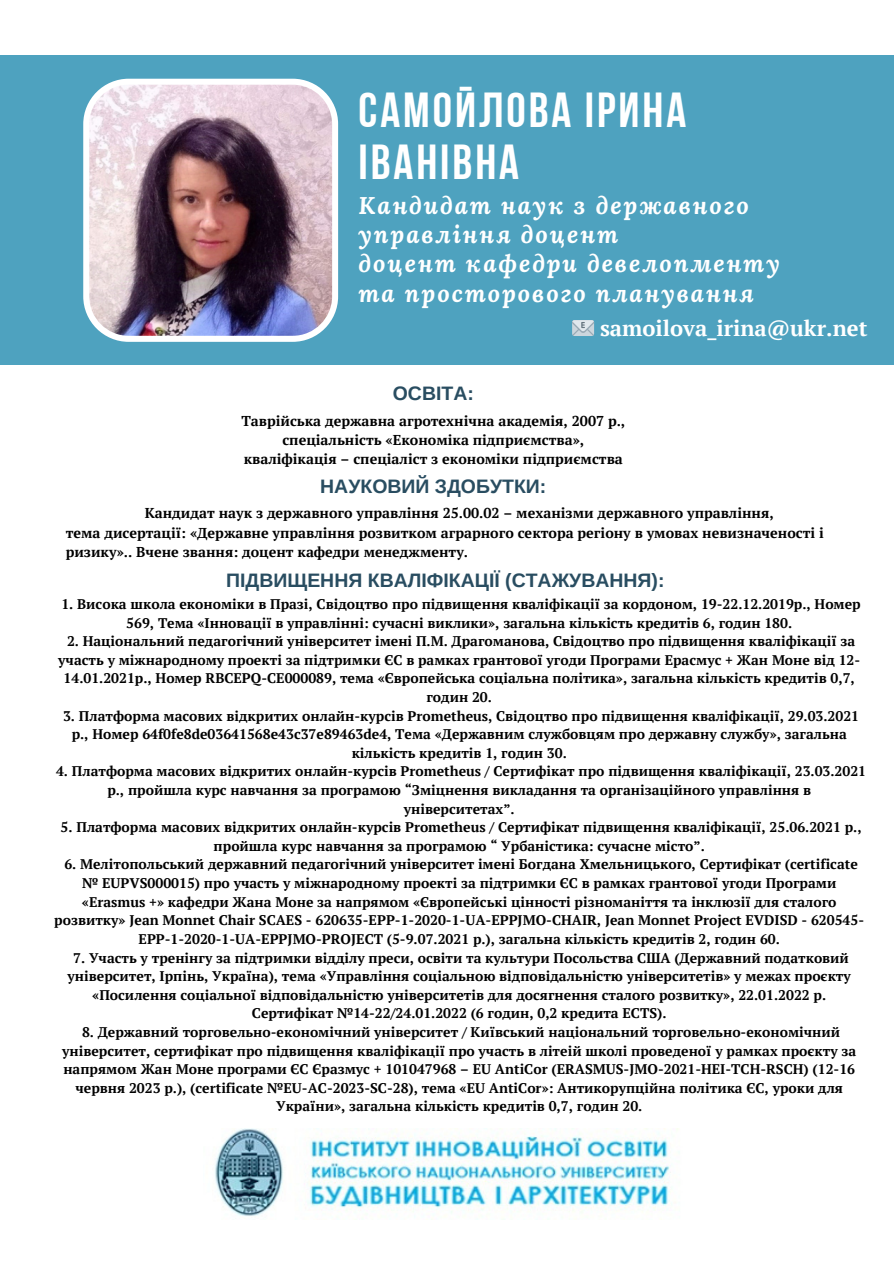
<style>
.page{position:relative;width:894px;height:1264px;background:#fff}
.page>*{position:absolute;margin:0;border:0;box-sizing:border-box;transform-origin:0 0}
.t1{font:49.05px/51.9px "Bebas Neue Cyrillic";letter-spacing:.06em;color:#fff}
.t2{font:italic 700 24px/29.2px "Lora";letter-spacing:.08em;color:#fff}
.t3{font:700 21.9px "PT Serif";color:#fff}
.t4{font:700 19.5px "Arimo";color:#294d61}
.t5{font:700 14.25px/19.2px "PT Serif";color:#000}
.t6{font:700 13.95px/18.6px "PT Serif";color:#000;text-align:center}
</style>
<div class="page">
<div style="left:0;top:55px;width:893px;height:310px;background:#4ea2bf"></div>
<img style="left:83px;top:79px;width:255px;height:263px">
<img style="left:215px;top:1128px;width:465px;height:89px">
<h1 class="t1" style="left:358px;top:89px;width:329px">САМОЙЛОВА ІРИНА<br>ІВАНІВНА</h1>
<h2 class="t2" style="left:358px;top:190px;width:422px">Кандидат наук з державного управління доцент<br>доцент кафедри девелопменту та просторового планування</h2>
<p class="t4" style="left:392px;top:382px;width:83px">ОСВІТА:</p>
<h3 class="t3" style="left:600px;top:313px;width:269px">samoilova_irina@ukr.net</h3>
<h2 class="t5" style="left:241px;top:410px;width:385px">Таврійська державна агротехнічна академія, 2007 р.,</h2>
<p class="t5" style="left:282px;top:430px;width:303px">спеціальність «Економіка підприємства»,</p>
<p class="t5" style="left:244px;top:449px;width:380px">кваліфікація – спеціаліст з економіки підприємства</p>
<h3 class="t4" style="left:320px;top:475px;width:227px">НАУКОВИЙ ЗДОБУТКИ:</h3>
<p class="t5" style="left:145px;top:503px;width:630px">Кандидат наук з державного управління 25.00.02 – механізми державного управління,</p>
<p class="t5" style="left:66px;top:522px;width:759px">тема дисертації: «Державне управління розвитком аграрного сектора регіону в умовах невизначеності і ризику».. Вчене звання: доцент кафедри менеджменту.</p>
<h3 class="t4" style="left:226px;top:569px;width:439px">ПІДВИЩЕННЯ КВАЛІФІКАЦІЇ (СТАЖУВАННЯ):</h3>
<p class="t6" style="left:61px;top:594px;width:800px">1. Висока школа економіки в Празі, Свідоцтво про підвищення кваліфікації за кордоном, 19-22.12.2019р., Номер<br>569, Тема «Інновації в управлінні: сучасні виклики», загальна кількість кредитів 6, годин 180.</p>
<p class="t6" style="left:58px;top:631px;width:803px">2. Національний педагогічний університет імені П.М. Драгоманова, Свідоцтво про підвищення кваліфікації за участь у міжнародному проекті за підтримки ЄС в рамках грантової угоди Програми Ерасмус + Жан Моне від 12- 14.01.2021р., Номер RBCEPQ-CE000089, тема «Європейська соціальна політика», загальна кількість кредитів 0,7, годин 20.</p>
<p class="t6" style="left:63px;top:706px;width:797px">3. Платформа масових відкритих онлайн-курсів Prometheus, Свідоцтво про підвищення кваліфікації, 29.03.2021 р., Номер 64f0fe8de03641568e43c37e89463de4, Тема «Державним службовцям про державну службу», загальна кількість кредитів 1, годин 30.</p>
<p class="t6" style="left:56px;top:761px;width:811px">4. Платформа масових відкритих онлайн-курсів Prometheus / Сертифікат про підвищення кваліфікації, 23.03.2021 р., пройшла курс навчання за програмою “Зміцнення викладання та організаційного управління в університетах”.</p>
<p class="t6" style="left:61px;top:817px;width:802px">5. Платформа масових відкритих онлайн-курсів Prometheus / Сертифікат підвищення кваліфікації, 25.06.2021 р., пройшла курс навчання за програмою “ Урбаністика: сучасне місто”.</p>
<p class="t6" style="left:54px;top:854px;width:811px">6. Мелітопольський державний педагогічний університет імені Богдана Хмельницького, Сертифікат (certificate № EUPVS000015) про участь у міжнародному проекті за підтримки ЄС в рамках грантової угоди Програми «Erasmus +» кафедри Жана Моне за напрямом «Європейські цінності різноманіття та інклюзії для сталого розвитку» Jean Monnet Chair SCAES - 620635-EPP-1-2020-1-UA-EPPJMO-CHAIR, Jean Monnet Project EVDISD - 620545- EPP-1-2020-1-UA-EPPJMO-PROJECT (5-9.07.2021 р.), загальна кількість кредитів 2, годин 60.</p>
<p class="t6" style="left:68px;top:947px;width:784px">7. Участь у тренінгу за підтримки відділу преси, освіти та культури Посольства США (Державний податковий університет, Ірпінь, Україна), тема «Управління соціальною відповідальністю університетів» у межах проєкту «Посилення соціальної відповідальністю університетів для досягнення сталого розвитку», 22.01.2022 р.<br>Сертифікат №14-22/24.01.2022 (6 годин, 0,2 кредита ЕCTS).</p>
<p class="t6" style="left:62px;top:1022px;width:795px">8. Державний торговельно-економічний університет / Київський національний торговельно-економічний університет, сертифікат про підвищення кваліфікації про участь в літеій школі проведеної у рамках проєкту за напрямом Жан Моне програми ЄС Єразмус + 101047968 – EU AntiCor (ERASMUS-JMO-2021-HEI-TCH-RSCH) (12-16 червня 2023 р.), (certificate №EU-AC-2023-SC-28), тема «EU AntiCor»: Антикорупційна політика ЄС, уроки для України», загальна кількість кредитів 0,7, годин 20.</p>
</div>
